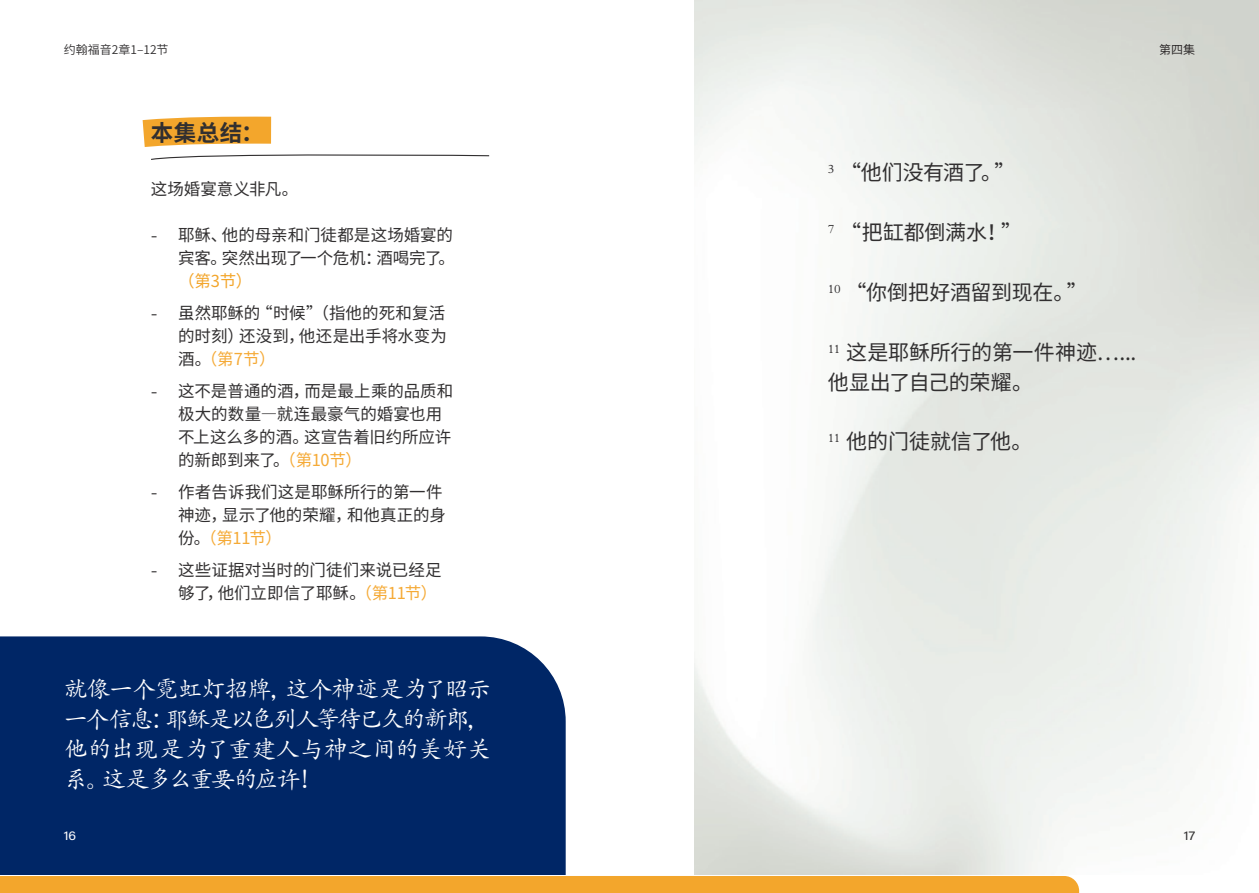
<style>
.page{position:relative;width:1259px;height:893px;background:#fff}
.page>*{position:absolute;margin:0;border:0;box-sizing:border-box;transform-origin:0 0}
.KP_Handwritten{font:24px/30px "Adobe Kaiti Std";letter-spacing:-.07em;color:#fff;text-align:justify}
.Page_Title{font:700 22.5px "Noto Sans CJ Ksc";color:#312f30}
.Bible_Passage{font:21px/30px "Noto Sans CJ Ksc";letter-spacing:-.01em;color:#312f30}
.Body{font:16.5px/23.1px "Noto Sans CJ Ksc";color:#312f30}
.Page_Numbers{font:600 12px "Noto Sans CJ Ksc";color:#312f30}
.Page_Numbers-2{font:600 12px "Noto Sans CJ Ksc";color:#231f20}
.Page_Numbers-3{font:12px "Acumin Variable Concept";color:#312f30}
.Page_Numbers-4{font:12px "Acumin Variable Concept";color:#fff}
.s1{font-family:"Acumin Variable Concept"}
.s2{color:#f3a62c}
.s3{color:#f5aa37}
</style>
<div class="page">
<div style="left:0;top:636px;width:566px;height:239px;background:#002666"></div>
<svg style="left:142px;top:116px;width:348px;height:44px"></svg>
<div style="left:0;top:876px;width:1079px;height:17px;background:#f3a62c"></div>
<p class="Page_Numbers" style="left:64px;top:43px;width:106px">约翰福音2章1–12节</p>
<p class="Page_Numbers-2" style="left:1159px;top:43px;width:37px">第四集</p>
<p class="Page_Title" style="left:151px;top:120px;width:114px">本集总结：</p>
<p class="Body" style="left:151px;top:178px;width:149px">这场婚宴意义非凡。</p>
<p class="Body" style="left:178px;top:224px;width:279px;text-indent:-27px"><span class="s1">-</span> 耶稣、他的母亲和门徒都是这场婚宴的宾客。突然出现了一个危机：酒喝完了。<span class="s2">（第3节）</span></p>
<p class="Body" style="left:178px;top:302px;width:270px;text-align:justify;text-indent:-27px"><span class="s1">-</span> 虽然耶稣的“时候”（指他的死和复活的时刻）还没到，他还是出手将水变为酒。<span class="s3">（第7节）</span></p>
<p class="Body" style="left:178px;top:380px;width:277px;text-indent:-27px"><span class="s1">-</span> 这不是普通的酒，而是最上乘的品质和极大的数量—就连最豪气的婚宴也用不上这么多的酒。这宣告着旧约所应许的新郎到来了。<span class="s3">（第10节）</span></p>
<p class="Body" style="left:178px;top:481px;width:269px;text-indent:-27px"><span class="s1">-</span> 作者告诉我们这是耶稣所行的第一件神迹，显示了他的荣耀，和他真正的身份。<span class="s3">（第11节）</span></p>
<p class="Body" style="left:151px;top:558px;width:292px;text-align:right"><span class="s1">-</span> 这些证据对当时的门徒们来说已经足够了，他们立即信了耶稣。<span class="s3">（第11节）</span></p>
<p class="KP_Handwritten" style="left:64px;top:675px;width:429px">就像一个霓虹灯招牌，这个神迹是为了昭示一个信息：耶稣是以色列人等待已久的新郎，他的出现是为了重建人与神之间的美好关系。这是多么重要的应许！</p>
<p class="Page_Numbers-4" style="left:64px;top:827px;width:14px">16</p>
<p class="Bible_Passage" style="left:828px;top:158px;width:189px"><sup>3</sup> “他们没有酒了。”</p>
<p class="Bible_Passage" style="left:828px;top:218px;width:196px"><sup>7</sup> “把缸都倒满水！”</p>
<p class="Bible_Passage" style="left:828px;top:278px;width:261px"><sup>10</sup> “你倒把好酒留到现在。”</p>
<p class="Bible_Passage" style="left:828px;top:337px;width:310px"><sup>11</sup> 这是耶稣所行的第一件神迹…...他显出了自己的荣耀。</p>
<p class="Bible_Passage" style="left:828px;top:427px;width:206px"><sup>11</sup> 他的门徒就信了他。</p>
<p class="Page_Numbers-3" style="left:1183px;top:827px;width:13px">17</p>
</div>
